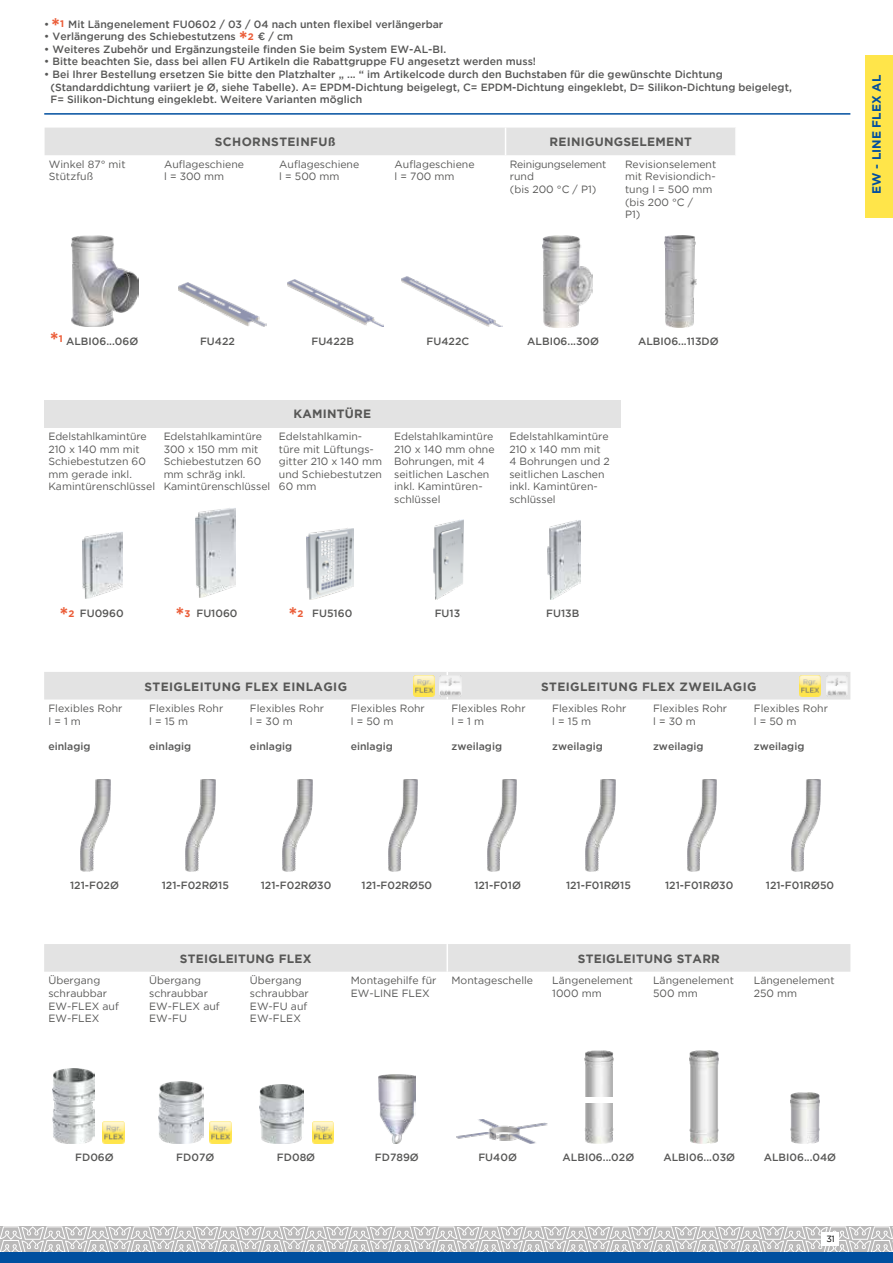
<style>
.page{position:relative;width:893px;height:1263px;background:#fff}
.page>*{position:absolute;margin:0;border:0;box-sizing:border-box;transform-origin:0 0}
.t1{font:700 21px "Gotham";color:#eb5c37}
.t2{font:700 12px "Gotham";letter-spacing:.035em;color:#575756}
.t3{font:700 12px "Gotham";color:#004f9f}
.t4{font:10.5px/12.6px "Gotham";color:#575756}
.t5{font:500 10.5px/12.6px "Gotham";color:#575756}
.t6{font:10.5px/12.6px "Gotham";letter-spacing:-.02em;color:#575756}
.t7{font:9px "Gotham";color:#000}
.s1{font-weight:700;font-size:21px;color:#eb5c37}
</style>
<div class="page">
<div style="left:865px;top:55px;width:28px;height:163px;background:#ffe54a"></div>
<svg style="left:0;top:1226px;width:893px;height:26px;background:#cdcccc"></svg>
<div style="left:822px;top:1233px;width:17px;height:13px;background:#fff"></div>
<hr style="left:44px;top:113px;width:806px;height:2px;background:#004f9f">
<div style="left:0;top:1252px;width:893px;height:11px;background:#004f9f"></div>
<div style="left:45px;top:128px;width:690px;height:27px;background:#e3e3e3"></div>
<img style="left:72px;top:235px;width:66px;height:91px">
<img style="left:178px;top:282px;width:88px;height:45px">
<img style="left:542px;top:235px;width:51px;height:92px">
<img style="left:665px;top:235px;width:31px;height:92px">
<img style="left:288px;top:279px;width:95px;height:48px">
<img style="left:402px;top:277px;width:101px;height:50px">
<div style="left:44px;top:400px;width:576px;height:27px;background:#e3e3e3"></div>
<img style="left:82px;top:532px;width:40px;height:67px">
<img style="left:195px;top:508px;width:41px;height:90px">
<img style="left:307px;top:528px;width:46px;height:71px">
<img style="left:434px;top:520px;width:29px;height:80px">
<img style="left:547px;top:520px;width:34px;height:79px">
<div style="left:44px;top:672px;width:806px;height:27px;background:#e3e3e3"></div>
<img style="left:487px;top:780px;width:30px;height:92px">
<img style="left:586px;top:780px;width:30px;height:92px">
<img style="left:687px;top:780px;width:30px;height:92px">
<img style="left:791px;top:780px;width:30px;height:91px">
<img style="left:81px;top:780px;width:29px;height:91px">
<img style="left:186px;top:780px;width:30px;height:92px">
<img style="left:283px;top:780px;width:29px;height:92px">
<img style="left:388px;top:780px;width:30px;height:92px">
<img style="left:440px;top:675px;width:21px;height:21px">
<img style="left:413px;top:675px;width:21px;height:21px">
<img style="left:826px;top:675px;width:22px;height:21px">
<img style="left:800px;top:675px;width:21px;height:21px">
<div style="left:44px;top:944px;width:806px;height:28px;background:#e3e3e3"></div>
<img style="left:456px;top:1119px;width:91px;height:24px">
<img style="left:52px;top:1069px;width:43px;height:74px">
<img style="left:159px;top:1081px;width:45px;height:62px">
<img style="left:260px;top:1084px;width:44px;height:59px">
<img style="left:378px;top:1074px;width:37px;height:69px">
<img style="left:103px;top:1122px;width:21px;height:21px">
<img style="left:210px;top:1122px;width:21px;height:21px">
<img style="left:312px;top:1122px;width:22px;height:21px">
<img style="left:790px;top:1092px;width:30px;height:51px">
<img style="left:690px;top:1050px;width:28px;height:93px">
<img style="left:584px;top:1103px;width:29px;height:40px">
<img style="left:584px;top:1050px;width:29px;height:47px">
<h1 class="t1" style="left:51px;top:11px;width:15px">*<sup>1</sup></h1>
<p class="t5" style="left:44px;top:17px;width:401px">• Mit Längenelement FU0602 / 03 / 04 nach unten flexibel verlängerbar</p>
<p class="t5" style="left:44px;top:30px;width:193px">• Verlängerung des Schiebestutzens</p>
<p class="t5" style="left:258px;top:30px;width:37px">€ / cm</p>
<p class="t5" style="left:44px;top:43px;width:404px">• Weiteres Zubehör und Ergänzungsteile finden Sie beim System EW-AL-BI.</p>
<p class="t5" style="left:44px;top:55px;width:493px">• Bitte beachten Sie, dass bei allen FU Artikeln die Rabattgruppe FU angesetzt werden muss!</p>
<p class="t5" style="left:50px;top:68px;width:743px;text-indent:-6px">• Bei Ihrer Bestellung ersetzen Sie bitte den Platzhalter „ ... “ im Artikelcode durch den Buchstaben für die gewünschte Dichtung (Standarddichtung variiert je Ø, siehe Tabelle). A= EPDM-Dichtung beigelegt, C= EPDM-Dichtung eingeklebt, D= Silikon-Dichtung beigelegt,<br>F= Silikon-Dichtung eingeklebt. Weitere Varianten möglich</p>
<h1 class="t1" style="left:239px;top:24px;width:16px">*<sup>2</sup></h1>
<p class="t2" style="left:215px;top:134px;width:122px">SCHORNSTEINFUß</p>
<p class="t2" style="left:550px;top:134px;width:144px">REINIGUNGSELEMENT</p>
<p class="t4" style="left:49px;top:158px;width:78px">Winkel 87° mit<br>Stützfuß</p>
<p class="t4" style="left:164px;top:158px;width:82px">Auflageschiene l = 300 mm</p>
<p class="t4" style="left:279px;top:158px;width:82px">Auflageschiene l = 500 mm</p>
<p class="t4" style="left:395px;top:158px;width:82px">Auflageschiene l = 700 mm</p>
<p class="t6" style="left:510px;top:158px;width:98px">Reinigungselement rund<br>(bis 200 °C / P1)</p>
<p class="t4" style="left:625px;top:158px;width:93px">Revisionselement mit Revisiondich&shy;tung l = 500 mm (bis 200 °C /<br>P1)</p>
<p class="t3" style="left:869px;top:194px;width:120px;rotate:-90deg">EW - LINE FLEX AL</p>
<p class="t5" style="left:50px;top:334px;width:90px"><span class="s1">*</span><sup>1</sup> ALBI06...06Ø</p>
<p class="t5" style="left:200px;top:334px;width:36px">FU422</p>
<p class="t5" style="left:311px;top:334px;width:44px">FU422B</p>
<p class="t5" style="left:427px;top:334px;width:44px">FU422C</p>
<p class="t5" style="left:527px;top:334px;width:73px">ALBI06...30Ø</p>
<p class="t5" style="left:638px;top:334px;width:82px">ALBI06...113DØ</p>
<p class="t2" style="left:293px;top:406px;width:79px">KAMINTÜRE</p>
<p class="t4" style="left:48px;top:430px;width:108px">Edelstahlkamintüre<br>210 x 140 mm mit<br>Schiebestutzen 60 mm gerade inkl.<br>Kamintürenschlüssel</p>
<p class="t4" style="left:164px;top:430px;width:108px">Edelstahlkamintüre<br>300 x 150 mm mit<br>Schiebestutzen 60 mm schräg inkl.<br>Kamintürenschlüssel</p>
<p class="t4" style="left:279px;top:430px;width:105px">Edelstahlkamin&shy;türe mit Lüftungs&shy;gitter 210 x 140 mm und Schiebestutzen<br>60 mm</p>
<p class="t4" style="left:394px;top:430px;width:102px">Edelstahlkamintüre<br>210 x 140 mm ohne<br>Bohrungen, mit 4 seitlichen Laschen inkl. Kamintüren&shy;schlüssel</p>
<p class="t4" style="left:509px;top:430px;width:102px">Edelstahlkamintüre<br>210 x 140 mm mit<br>4 Bohrungen und 2 seitlichen Laschen inkl. Kamintüren&shy;schlüssel</p>
<h1 class="t1" style="left:60px;top:601px;width:16px">*<sup>2</sup></h1>
<h1 class="t1" style="left:288px;top:601px;width:16px">*<sup>2</sup></h1>
<h1 class="t1" style="left:175px;top:601px;width:16px">*<sup>3</sup></h1>
<p class="t5" style="left:80px;top:607px;width:45px">FU0960</p>
<p class="t5" style="left:196px;top:607px;width:43px">FU1060</p>
<p class="t5" style="left:312px;top:607px;width:42px">FU5160</p>
<p class="t5" style="left:435px;top:607px;width:27px">FU13</p>
<p class="t5" style="left:546px;top:607px;width:35px">FU13B</p>
<p class="t4" style="left:48px;top:702px;width:76px">Flexibles Rohr l = 1 m</p>
<p class="t5" style="left:48px;top:740px;width:44px">einlagig</p>
<p class="t2" style="left:144px;top:678px;width:204px">STEIGLEITUNG FLEX EINLAGIG</p>
<p class="t2" style="left:541px;top:678px;width:217px">STEIGLEITUNG FLEX ZWEILAGIG</p>
<p class="t4" style="left:149px;top:702px;width:76px">Flexibles Rohr l = 15 m</p>
<p class="t5" style="left:149px;top:740px;width:44px">einlagig</p>
<p class="t4" style="left:250px;top:702px;width:76px">Flexibles Rohr l = 30 m</p>
<p class="t5" style="left:250px;top:740px;width:44px">einlagig</p>
<p class="t4" style="left:351px;top:702px;width:76px">Flexibles Rohr l = 50 m</p>
<p class="t5" style="left:351px;top:740px;width:44px">einlagig</p>
<p class="t4" style="left:452px;top:702px;width:76px">Flexibles Rohr l = 1 m</p>
<p class="t5" style="left:452px;top:740px;width:52px">zweilagig</p>
<p class="t4" style="left:552px;top:702px;width:76px">Flexibles Rohr l = 15 m</p>
<p class="t5" style="left:552px;top:740px;width:52px">zweilagig</p>
<p class="t4" style="left:653px;top:702px;width:76px">Flexibles Rohr l = 30 m</p>
<p class="t5" style="left:653px;top:740px;width:52px">zweilagig</p>
<p class="t4" style="left:754px;top:702px;width:76px">Flexibles Rohr l = 50 m</p>
<p class="t5" style="left:754px;top:740px;width:52px">zweilagig</p>
<p class="t5" style="left:70px;top:879px;width:50px">121-F02Ø</p>
<p class="t5" style="left:162px;top:879px;width:69px">121-F02RØ15</p>
<p class="t5" style="left:261px;top:879px;width:72px">121-F02RØ30</p>
<p class="t5" style="left:362px;top:879px;width:72px">121-F02RØ50</p>
<p class="t5" style="left:474px;top:879px;width:48px">121-F01Ø</p>
<p class="t5" style="left:566px;top:879px;width:66px">121-F01RØ15</p>
<p class="t5" style="left:665px;top:879px;width:70px">121-F01RØ30</p>
<p class="t5" style="left:766px;top:879px;width:70px">121-F01RØ50</p>
<p class="t2" style="left:180px;top:950px;width:133px">STEIGLEITUNG FLEX</p>
<p class="t2" style="left:578px;top:950px;width:144px">STEIGLEITUNG STARR</p>
<p class="t4" style="left:48px;top:974px;width:72px">Übergang schraubbar<br>EW-FLEX auf<br>EW-FLEX</p>
<p class="t4" style="left:149px;top:974px;width:72px">Übergang schraubbar<br>EW-FLEX auf<br>EW-FU</p>
<p class="t4" style="left:250px;top:974px;width:60px">Übergang schraubbar<br>EW-FU auf<br>EW-FLEX</p>
<p class="t4" style="left:351px;top:974px;width:87px">Montagehilfe für<br>EW-LINE FLEX</p>
<p class="t4" style="left:452px;top:974px;width:83px">Montageschelle</p>
<p class="t4" style="left:552px;top:974px;width:82px">Längenelement<br>1000 mm</p>
<p class="t4" style="left:653px;top:974px;width:82px">Längenelement<br>500 mm</p>
<p class="t4" style="left:754px;top:974px;width:82px">Längenelement<br>250 mm</p>
<p class="t5" style="left:75px;top:1151px;width:40px">FD06Ø</p>
<p class="t5" style="left:176px;top:1151px;width:40px">FD07Ø</p>
<p class="t5" style="left:277px;top:1151px;width:40px">FD08Ø</p>
<p class="t5" style="left:375px;top:1151px;width:45px">FD789Ø</p>
<p class="t5" style="left:478px;top:1151px;width:40px">FU40Ø</p>
<p class="t5" style="left:563px;top:1151px;width:73px">ALBI06...02Ø</p>
<p class="t5" style="left:663px;top:1151px;width:73px">ALBI06...03Ø</p>
<p class="t5" style="left:764px;top:1151px;width:74px">ALBI06...04Ø</p>
<p class="t7" style="left:826px;top:1233px;width:10px">31</p>
</div>
